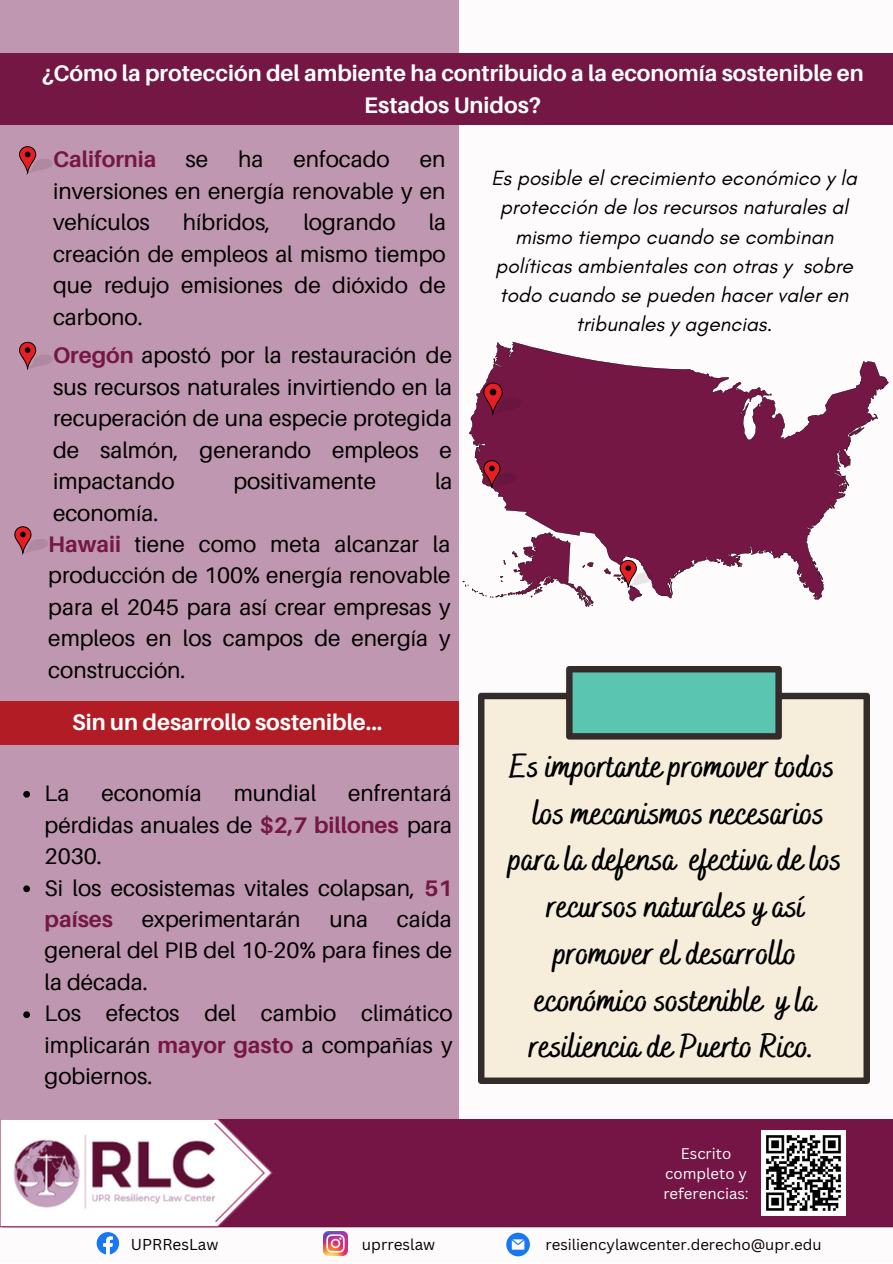
<style>
.page{position:relative;width:893px;height:1264px;background:#fff}
.page>*{position:absolute;margin:0;border:0;box-sizing:border-box;transform-origin:0 0}
.t1{font:700 33.45px/46.8px "Bakerie Smooth";color:#000;text-align:center}
.t2{font:22.5px/31.5px "Aileron";color:#000;text-align:justify}
.t3{font:700 22.5px/31.5px "Aileron";color:#fff;text-align:center}
.t4{font:700 22.5px "Aileron";color:#741745}
.t5{font:italic 21px/29.2px "Glacial Indifference";color:#000;text-align:center}
.t6{font:15.3px "Canva Sans";color:#000}
.t7{font:15px "Canva Sans";color:#000}
.t8{font:15px/20.2px "Canva Sans";color:#fff;text-align:center}
.s1{font-weight:700;color:#741745}
</style>
<div class="page">
<div style="left:0;top:0;width:892px;height:1262px;background:#fdfbfc"></div>
<div style="left:0;top:0;width:459px;height:1120px;background:#c097b0"></div>
<svg style="left:462px;top:342px;width:426px;height:265px;fill:#741745"></svg>
<div style="left:0;top:53px;width:892px;height:72px;background:#741745"></div>
<svg style="left:19px;top:146px;width:34px;height:28px"></svg>
<svg style="left:19px;top:342px;width:34px;height:28px"></svg>
<svg style="left:14px;top:526px;width:34px;height:28px"></svg>
<div style="left:0;top:701px;width:459px;height:44px;background:#b21c25"></div>
<img style="left:479px;top:666px;width:390px;height:417px">
<svg style="left:97px;top:1232px;width:22px;height:22px"></svg>
<img style="left:323px;top:1231px;width:25px;height:24px">
<svg style="left:506px;top:1232px;width:24px;height:24px"></svg>
<svg style="left:483px;top:382px;width:38px;height:33px"></svg>
<svg style="left:619px;top:560px;width:34px;height:28px"></svg>
<svg style="left:483px;top:460px;width:34px;height:28px"></svg>
<svg style="left:23px;top:791px;width:7px;height:6px"></svg>
<svg style="left:23px;top:885px;width:7px;height:7px"></svg>
<svg style="left:23px;top:1011px;width:7px;height:7px"></svg>
<img style="left:0;top:1119px;width:892px;height:108px">
<img style="left:761px;top:1130px;width:84px;height:85px">
<p class="t3" style="left:42px;top:57px;width:823px">¿Cómo la protección del ambiente ha contribuido a la economía sostenible en<br>Estados Unidos?</p>
<p class="t4" style="left:53px;top:146px;width:105px">California</p>
<p class="t2" style="left:185px;top:143px;width:24px">se</p>
<p class="t2" style="left:238px;top:143px;width:27px">ha</p>
<p class="t2" style="left:293px;top:143px;width:98px">enfocado</p>
<p class="t2" style="left:53px;top:143px;width:394px;text-indent:366px">en inversiones en energía renovable y en vehículos</p>
<p class="t2" style="left:183px;top:206px;width:89px">híbridos,</p>
<p class="t2" style="left:303px;top:206px;width:94px">logrando</p>
<p class="t2" style="left:53px;top:206px;width:394px;text-indent:375px">la creación de empleos al mismo tiempo que redujo emisiones de dióxido de carbono.</p>
<p class="t2" style="left:53px;top:339px;width:400px"><span class="s1">Oregón</span> apostó por la restauración de sus recursos naturales invirtiendo en la recuperación de una especie protegida de salmón, generando empleos e impactando</p>
<p class="t2" style="left:233px;top:465px;width:144px">positivamente</p>
<p class="t2" style="left:435px;top:465px;width:19px">la</p>
<p class="t2" style="left:48px;top:496px;width:404px;text-align:left">economía.<br><span class="s1">Hawaii</span> tiene como meta alcanzar la producción de 100% energía renovable para el 2045 para así crear empresas y empleos en los campos de energía y construcción.</p>
<p class="t3" style="left:72px;top:706px;width:311px">Sin un desarrollo sostenible...</p>
<p class="t2" style="left:45px;top:777px;width:409px;text-align:left;text-indent:303px">enfrentará pérdidas anuales de <span class="s1">$2,7 billones</span> para<br>2030.<br>Si los ecosistemas vitales colapsan, <span class="s1">51 países</span></p>
<p class="t2" style="left:45px;top:777px;width:26px">La</p>
<p class="t2" style="left:101px;top:777px;width:102px">economía</p>
<p class="t2" style="left:234px;top:777px;width:84px">mundial</p>
<p class="t2" style="left:45px;top:902px;width:409px;text-align:left;text-indent:352px">caída general del PIB del 10-20% para fines de la década.<br>Los efectos del cambio climático implicarán <span class="s1">mayor gasto</span> a compañías y gobiernos.</p>
<p class="t2" style="left:142px;top:902px;width:160px">experimentarán</p>
<p class="t2" style="left:329px;top:902px;width:40px">una</p>
<p class="t5" style="left:491px;top:163px;width:367px">Es posible el crecimiento económico y la protección de los recursos naturales al mismo tiempo cuando se combinan políticas ambientales con otras y sobre todo cuando se pueden hacer valer en tribunales y agencias.</p>
<h1 class="t1" style="left:509px;top:744px;width:334px">Es importante promover todos los mecanismos necesarios para la defensa efectiva de los recursos naturales y así promover el desarrollo económico sostenible y la resiliencia de Puerto Rico.</h1>
<p class="t8" style="left:663px;top:1142px;width:87px">Escrito completo y referencias:</p>
<p class="t6" style="left:131px;top:1233px;width:89px">UPRResLaw</p>
<p class="t6" style="left:362px;top:1233px;width:75px">uprreslaw</p>
<p class="t7" style="left:545px;top:1234px;width:277px">resiliencylawcenter.derecho@upr.edu</p>
</div>
